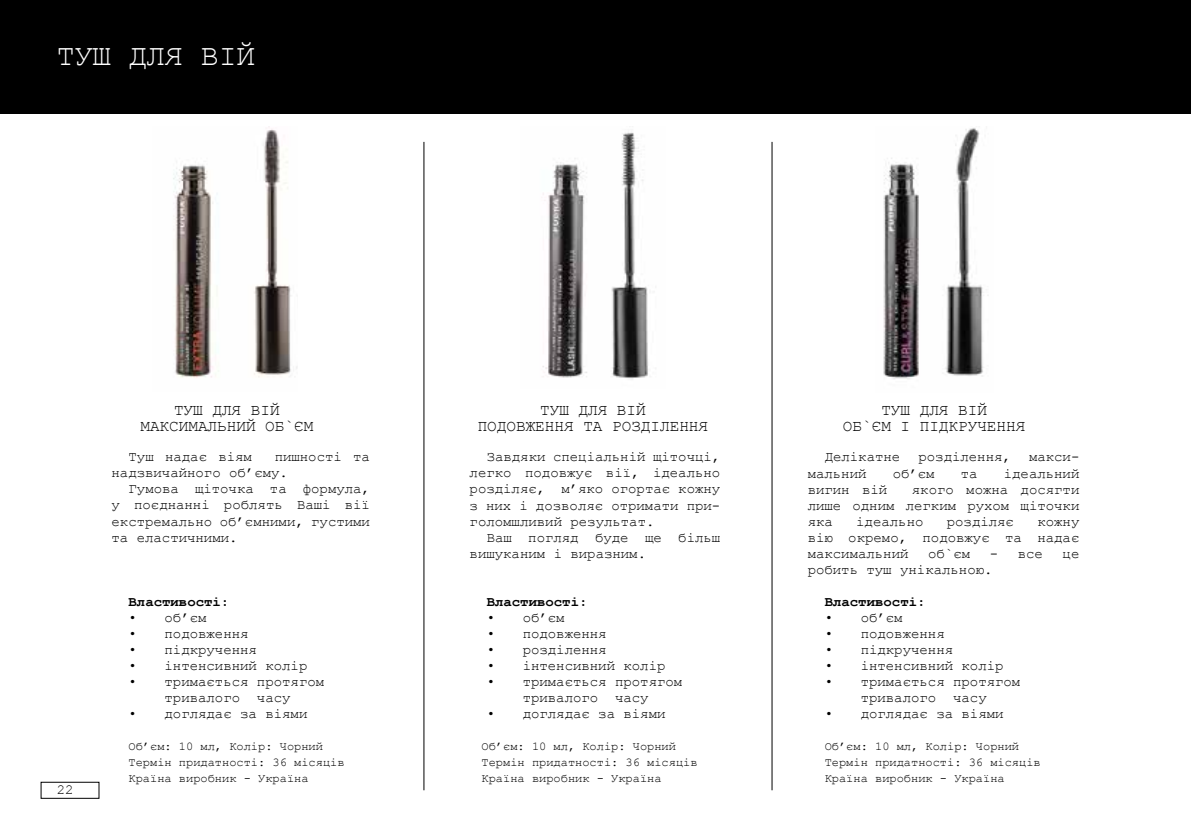
<style>
.page{position:relative;width:1191px;height:840px;background:#fff}
.page>*{position:absolute;margin:0;border:0;box-sizing:border-box;transform-origin:0 0}
.t1{font:30px "Courier New";color:#fff}
.t2{font:16px/16px "Courier New";color:#000;text-align:center}
.t3{font:14px/16px "Courier New";color:#000;text-align:justify}
.t4{font:700 14px "Courier New";color:#000}
.t5{font:12px/16px "Courier New";color:#000}
</style>
<div class="page">
<div style="left:0;top:0;width:1191px;height:113px;background:#000"></div>
<hr style="left:423px;top:142px;width:1px;height:647px;background:#000">
<hr style="left:771px;top:142px;width:1px;height:647px;background:#000">
<img style="left:173px;top:126px;width:124px;height:252px">
<img style="left:542px;top:132px;width:106px;height:248px">
<img style="left:883px;top:128px;width:101px;height:251px">
<h1 class="t1" style="left:57px;top:37px;width:199px">ТУШ ДЛЯ ВІЙ</h1>
<p class="t3" style="left:57px;top:780px;width:18px">22</p>
<p class="t2" style="left:140px;top:401px;width:174px">ТУШ ДЛЯ ВІЙ<br>МАКСИМАЛЬНИЙ ОБ`ЄМ</p>
<p class="t2" style="left:478px;top:401px;width:232px">ТУШ ДЛЯ ВІЙ<br>ПОДОВЖЕННЯ ТА РОЗДІЛЕННЯ</p>
<p class="t2" style="left:843px;top:401px;width:184px">ТУШ ДЛЯ ВІЙ<br>ОБ`ЄМ І ПІДКРУЧЕННЯ</p>
<p class="t3" style="left:129px;top:448px;width:125px">Туш надає віям</p>
<p class="t3" style="left:111px;top:448px;width:260px;text-indent:163px">пишності та надзвичайного об’єму.</p>
<p class="t3" style="left:111px;top:480px;width:260px;text-indent:17px">Гумова щіточка та формула, у поєднанні роблять Ваші вії екстремально об’ємними, густими та еластичними.</p>
<p class="t3" style="left:469px;top:448px;width:252px;text-indent:17px">Завдяки спеціальній щіточці, легко подовжує вії, ідеально розділяє, м’яко огортає кожну з них і дозволяє отримати при&shy;голомшливий результат.</p>
<p class="t3" style="left:469px;top:528px;width:252px;text-indent:17px">Ваш погляд буде ще більш вишуканим і виразним.</p>
<p class="t4" style="left:486px;top:592px;width:102px">Властивості:</p>
<p class="t3" style="left:486px;top:608px;width:79px">• об’єм</p>
<p class="t3" style="left:486px;top:624px;width:121px">• подовження</p>
<p class="t3" style="left:486px;top:640px;width:121px">• розділення</p>
<p class="t3" style="left:486px;top:656px;width:180px">• інтенсивний колір</p>
<p class="t3" style="left:486px;top:672px;width:197px;text-align:center">• тримається протягом тривалого часу</p>
<p class="t3" style="left:486px;top:704px;width:180px">• доглядає за віями</p>
<p class="t3" style="left:824px;top:448px;width:77px">Делікатне</p>
<p class="t3" style="left:918px;top:448px;width:94px">розділення,</p>
<p class="t3" style="left:1029px;top:448px;width:52px">макси-</p>
<p class="t3" style="left:807px;top:464px;width:60px">мальний</p>
<p class="t3" style="left:892px;top:464px;width:44px">об’єм</p>
<p class="t3" style="left:960px;top:464px;width:18px">та</p>
<p class="t3" style="left:1003px;top:464px;width:77px">ідеальний</p>
<p class="t3" style="left:807px;top:480px;width:81px">вигин вій</p>
<p class="t3" style="left:807px;top:480px;width:273px;text-indent:104px">якого можна досягти лише одним легким рухом щіточки яка</p>
<p class="t3" style="left:856px;top:512px;width:69px">ідеально</p>
<p class="t3" style="left:946px;top:512px;width:69px">розділяє</p>
<p class="t3" style="left:807px;top:512px;width:273px;text-indent:230px">кожну вію окремо, подовжує та надає максимальний</p>
<p class="t3" style="left:928px;top:544px;width:43px">об`єм</p>
<p class="t3" style="left:989px;top:544px;width:55px">- все</p>
<p class="t3" style="left:1062px;top:544px;width:18px">це</p>
<p class="t3" style="left:807px;top:560px;width:186px">робить туш унікальною.</p>
<p class="t4" style="left:824px;top:592px;width:102px">Властивості:</p>
<p class="t3" style="left:824px;top:608px;width:79px">• об’єм</p>
<p class="t3" style="left:824px;top:624px;width:121px">• подовження</p>
<p class="t3" style="left:824px;top:640px;width:130px">• підкручення</p>
<p class="t3" style="left:824px;top:656px;width:180px">• інтенсивний колір</p>
<p class="t3" style="left:824px;top:672px;width:197px;text-align:center">• тримається протягом тривалого часу</p>
<p class="t3" style="left:824px;top:704px;width:180px">• доглядає за віями</p>
<p class="t4" style="left:129px;top:592px;width:102px">Властивості:</p>
<p class="t3" style="left:129px;top:608px;width:79px">• об’єм</p>
<p class="t3" style="left:129px;top:624px;width:121px">• подовження</p>
<p class="t3" style="left:129px;top:640px;width:130px">• підкручення</p>
<p class="t3" style="left:129px;top:656px;width:180px">• інтенсивний колір</p>
<p class="t3" style="left:129px;top:672px;width:197px;text-align:center">• тримається протягом тривалого часу</p>
<p class="t3" style="left:129px;top:704px;width:180px">• доглядає за віями</p>
<p class="t5" style="left:129px;top:737px;width:218px">Об’єм: 10 мл, Колір: Чорний<br>Термін придатності: 36 місяців<br>Країна виробник - Україна</p>
<p class="t5" style="left:481px;top:737px;width:218px">Об’єм: 10 мл, Колір: Чорний<br>Термін придатності: 36 місяців<br>Країна виробник - Україна</p>
<p class="t5" style="left:824px;top:737px;width:218px">Об’єм: 10 мл, Колір: Чорний<br>Термін придатності: 36 місяців<br>Країна виробник - Україна</p>
</div>
